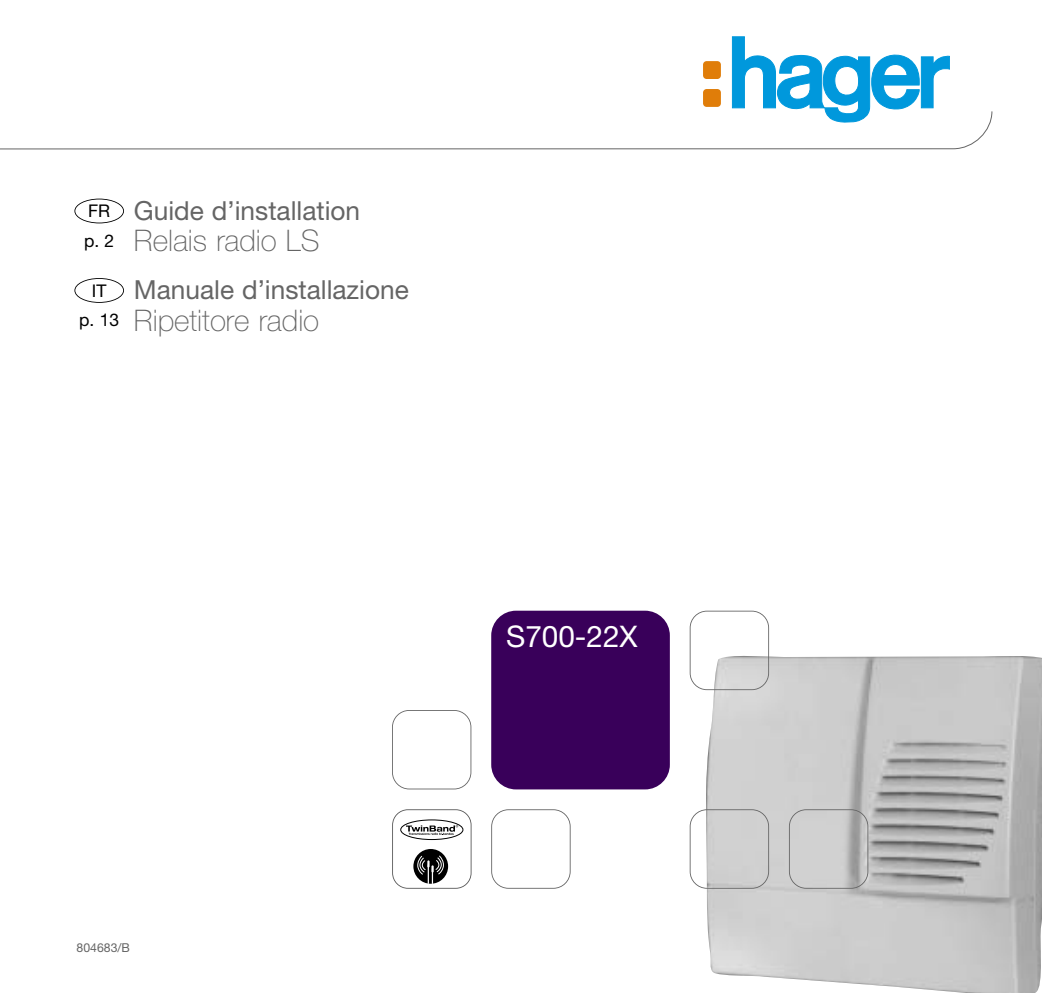
<style>
.page{position:relative;width:1042px;height:993px;background:#fff}
.page>*{position:absolute;margin:0;border:0;box-sizing:border-box;transform-origin:0 0}
.t1{font:100 29.75px "Helvetica Neue";color:#656565}
.t2{font:29.75px "Helvetica Neue";color:#fff}
.t3{font:26.25px "Helvetica Neue";color:#656565}
.t4{font:17.5px/29.8px "Helvetica Neue";color:#000}
.t5{font:12.25px "Helvetica Neue LT Com";color:#656565}
</style>
<div class="page">
<img style="left:703px;top:653px;width:338px;height:339px">
<svg style="left:0;top:37px;width:993px;height:113px"></svg>
<div style="left:491px;top:610px;width:179px;height:179px;background:#39005a;border-radius:25px"></div>
<div style="left:392px;top:709px;width:79px;height:80px;border:2px solid #656565;border-radius:17px"></div>
<div style="left:491px;top:809px;width:79px;height:79px;border:2px solid #656565;border-radius:17px"></div>
<div style="left:690px;top:809px;width:79px;height:79px;border:2px solid #656565;border-radius:17px"></div>
<div style="left:789px;top:809px;width:79px;height:79px;border:2px solid #656565;border-radius:17px"></div>
<div style="left:690px;top:610px;width:79px;height:80px;border:2px solid #656565;border-radius:17px"></div>
<svg style="left:401px;top:819px;width:62px;height:20px"></svg>
<div style="left:400px;top:819px;width:63px;height:20px;border:1px solid #000;border-radius:50%"></div>
<svg style="left:406px;top:824px;width:52px;height:10px"></svg>
<div style="left:392px;top:809px;width:79px;height:79px;border:2px solid #575757;border-radius:16px"></div>
<svg style="left:413px;top:848px;width:35px;height:35px"></svg>
<svg style="left:417px;top:855px;width:27px;height:28px"></svg>
<div style="left:74px;top:198px;width:50px;height:25px;border:2px solid #000;border-radius:50%"></div>
<div style="left:74px;top:278px;width:50px;height:25px;border:2px solid #000;border-radius:50%"></div>
<p class="t4" style="left:84px;top:197px;width:32px">FR p. 2</p>
<p class="t4" style="left:79px;top:277px;width:41px;text-align:center">IT<br>p. 13</p>
<p class="t3" style="left:134px;top:201px;width:228px">Guide d’installation</p>
<p class="t1" style="left:134px;top:230px;width:187px">Relais radio LS</p>
<p class="t3" style="left:134px;top:280px;width:276px">Manuale d’installazione</p>
<p class="t1" style="left:134px;top:309px;width:187px">Ripetitore radio</p>
<p class="t2" style="left:506px;top:625px;width:133px">S700-22X</p>
<p class="t5" style="left:77px;top:942px;width:55px">804683/B</p>
</div>
